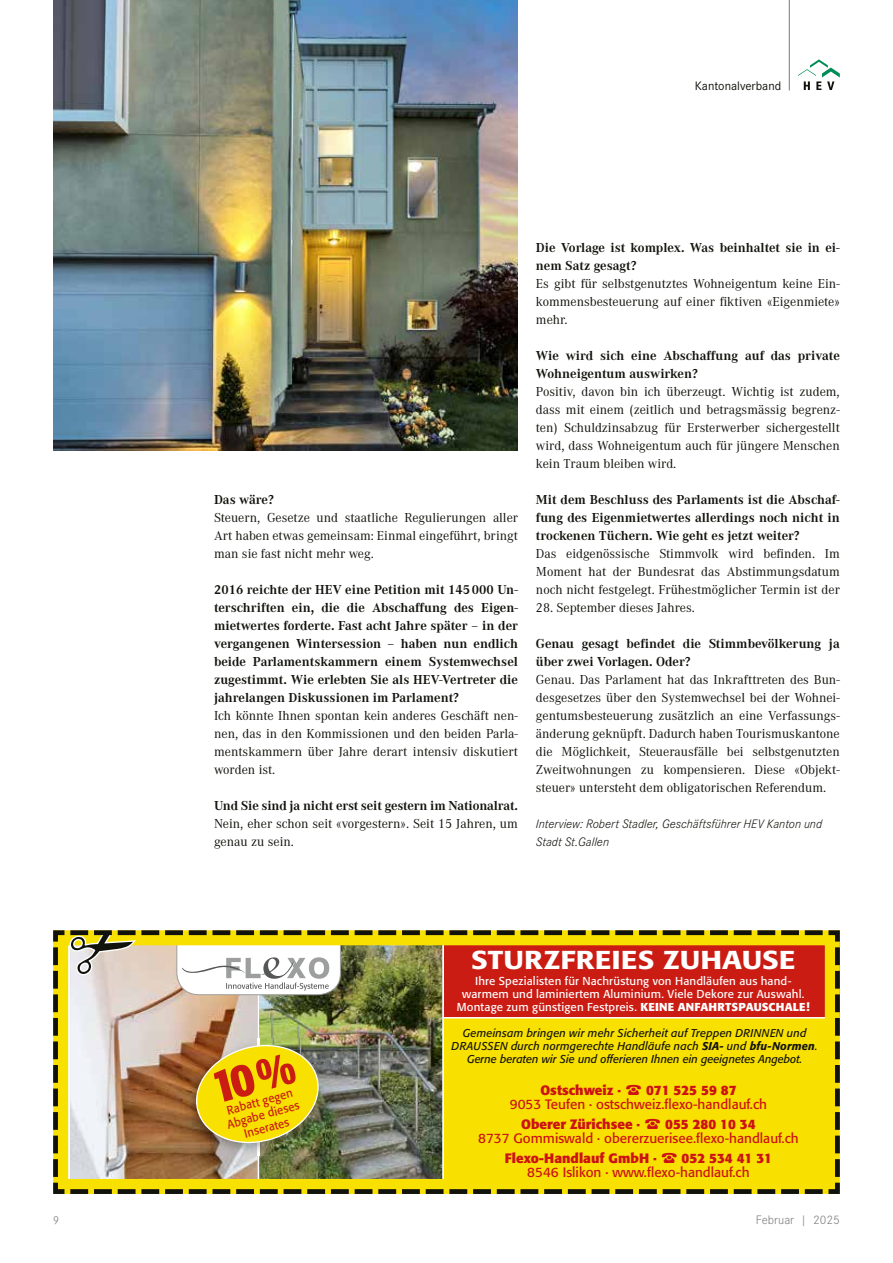
<style>
.page{position:relative;width:893px;height:1263px;background:#fff}
.page>*{position:absolute;margin:0;border:0;box-sizing:border-box;transform-origin:0 0}
.t1{font:500 25.65px "Formata";letter-spacing:.005em;color:#fff;scale:1.16 1}
.t2{font:13.5px/18px "Corporate A";color:#12120d;text-align:justify}
.t3{font:700 13.5px/18px "Corporate A";color:#12120d}
.t4{font:13.5px/13.5px "Formata";color:#cc1216;text-align:center}
.t5{font:italic 300 12.75px/18px "Corporate S";color:#12120d}
.t6{font:12.75px "Corporate S";color:#12120d}
.t7{font:300 12.75px "Corporate S";color:#7b7d7c}
.t8{font:12.15px/13.5px "Formata";color:#ca1c13;text-align:center;scale:.93 1}
.t9{font:300 12px "Corporate S";color:#7b7d7c}
.t10{font:11.4px/12.9px "Formata";letter-spacing:.015em;color:#fff;text-align:center}
.t11{font:italic 11.25px/12.8px "Formata";letter-spacing:.01em;color:#12120d;text-align:center}
.s1{font-weight:700}
.s2{font-weight:500}
.s3{font-family:"Communications P01"}
</style>
<div class="page">
<hr style="left:789px;top:0;width:1px;height:90px;background:#929493">
<svg style="left:798px;top:59px;width:42px;height:31px"></svg>
<img style="left:54px;top:0;width:464px;height:450px">
<img style="left:53px;top:930px;width:787px;height:264px">
<img style="left:184px;top:1030px;width:146px;height:127px">
<p class="t6" style="left:695px;top:77px;width:88px">Kantonalverband</p>
<p class="t3" style="left:214px;top:490px;width:61px">Das wäre?</p>
<p class="t2" style="left:214px;top:508px;width:305px">Steuern, Gesetze und staatliche Regulierungen aller Art haben etwas gemeinsam: Einmal eingeführt, bringt man sie fast nicht mehr weg.</p>
<p class="t3" style="left:214px;top:580px;width:305px;text-align:justify">2016 reichte der HEV eine Petition mit 145 000 Un&shy;terschriften ein, die die Abschaffung des Eigen&shy;mietwertes forderte. Fast acht Jahre später – in der vergangenen Wintersession – haben nun endlich beide Parlamentskammern einem Systemwechsel zugestimmt. Wie erlebten Sie als HEV-Vertreter die jahrelangen Diskussionen im Parlament?</p>
<p class="t2" style="left:214px;top:706px;width:305px">Ich könnte Ihnen spontan kein anderes Geschäft nen&shy;nen, das in den Kommissionen und den beiden Parla&shy;mentskammern über Jahre derart intensiv diskutiert worden ist.</p>
<p class="t3" style="left:214px;top:796px;width:305px">Und Sie sind ja nicht erst seit gestern im Nationalrat.</p>
<p class="t2" style="left:214px;top:814px;width:305px">Nein, eher schon seit «vorgestern». Seit 15 Jahren, um genau zu sein.</p>
<p class="t3" style="left:536px;top:238px;width:305px">Die Vorlage ist komplex. Was beinhaltet sie in ei&shy;nem Satz gesagt?</p>
<p class="t2" style="left:536px;top:274px;width:305px">Es gibt für selbstgenutztes Wohneigentum keine Ein&shy;kommensbesteuerung auf einer fiktiven «Eigenmiete» mehr.</p>
<p class="t3" style="left:536px;top:346px;width:305px">Wie wird sich eine Abschaffung auf das private<br>Wohneigentum auswirken?</p>
<p class="t2" style="left:536px;top:382px;width:305px">Positiv, davon bin ich überzeugt. Wichtig ist zudem, dass mit einem (zeitlich und betragsmässig begrenz&shy;ten) Schuldzinsabzug für Ersterwerber sichergestellt wird, dass Wohneigentum auch für jüngere Menschen kein Traum bleiben wird.</p>
<p class="t3" style="left:536px;top:490px;width:305px;text-align:justify">Mit dem Beschluss des Parlaments ist die Abschaf&shy;fung des Eigenmietwertes allerdings noch nicht in trockenen Tüchern. Wie geht es jetzt weiter?</p>
<p class="t2" style="left:536px;top:544px;width:305px">Das eidgenössische Stimmvolk wird befinden. Im Moment hat der Bundesrat das Abstimmungsdatum noch nicht festgelegt. Frühestmöglicher Termin ist der</p>
<p class="t2" style="left:536px;top:598px;width:160px">28. September dieses Jahres.</p>
<p class="t3" style="left:536px;top:634px;width:305px">Genau gesagt befindet die Stimmbevölkerung ja über zwei Vorlagen. Oder?</p>
<p class="t2" style="left:536px;top:670px;width:305px">Genau. Das Parlament hat das Inkrafttreten des Bun&shy;desgesetzes über den Systemwechsel bei der Wohnei&shy;gentumsbesteuerung zusätzlich an eine Verfassungs&shy;änderung geknüpft. Dadurch haben Tourismuskantone die Möglichkeit, Steuerausfälle bei selbstgenutzten Zweitwohnungen zu kompensieren. Diese «Objekt&shy;steuer» untersteht dem obligatorischen Referendum.</p>
<p class="t5" style="left:536px;top:814px;width:288px">Interview: Robert Stadler, Geschäftsführer HEV Kanton und<br>Stadt St.Gallen</p>
<p class="t8" style="left:222px;top:1104px;width:82px;rotate:-15deg">Rabatt gegen<br>Abgabe dieses<br>Inserates</p>
<h1 class="t1" style="left:471px;top:944px;width:281px">STURZFREIES ZUHAUSE</h1>
<p class="t10" style="left:457px;top:975px;width:355px">Ihre Spezialisten für Nachrüstung von Handläufen aus hand&shy;warmem und laminiertem Aluminium. Viele Dekore zur Auswahl.<br>Montage zum günstigen Festpreis. <span class="s1">KEINE ANFAHRTSPAUSCHALE!</span></p>
<p class="t11" style="left:452px;top:1027px;width:367px">Gemeinsam bringen wir mehr Sicherheit auf Treppen DRINNEN und<br>DRAUSSEN durch normgerechte Handläufe nach <span class="s2">SIA-</span> und <span class="s2">bfu-Normen</span>.<br>Gerne beraten wir Sie und offerieren Ihnen ein geeignetes Angebot.</p>
<p class="t4" style="left:510px;top:1083px;width:259px"><span class="s1">Ostschweiz ·</span> <span class="s3">#</span> <span class="s1">071 525 59 87<br></span>9053 Teufen · ostschweiz.flexo-handlauf.ch</p>
<p class="t4" style="left:478px;top:1118px;width:322px"><span class="s1">Oberer Zürichsee ·</span> <span class="s3">#</span> <span class="s1">055 280 10 34<br></span>8737 Gommiswald · obererzuerisee.flexo-handlauf.ch</p>
<p class="t4" style="left:505px;top:1152px;width:269px"><span class="s1">Flexo-Handlauf GmbH ·</span> <span class="s3">#</span> <span class="s1">052 534 41 31<br></span>8546 Islikon · www.flexo-handlauf.ch</p>
<p class="t9" style="left:53px;top:1212px;width:8px">9</p>
<p class="t7" style="left:756px;top:1211px;width:86px">Februar | 2025</p>
</div>
